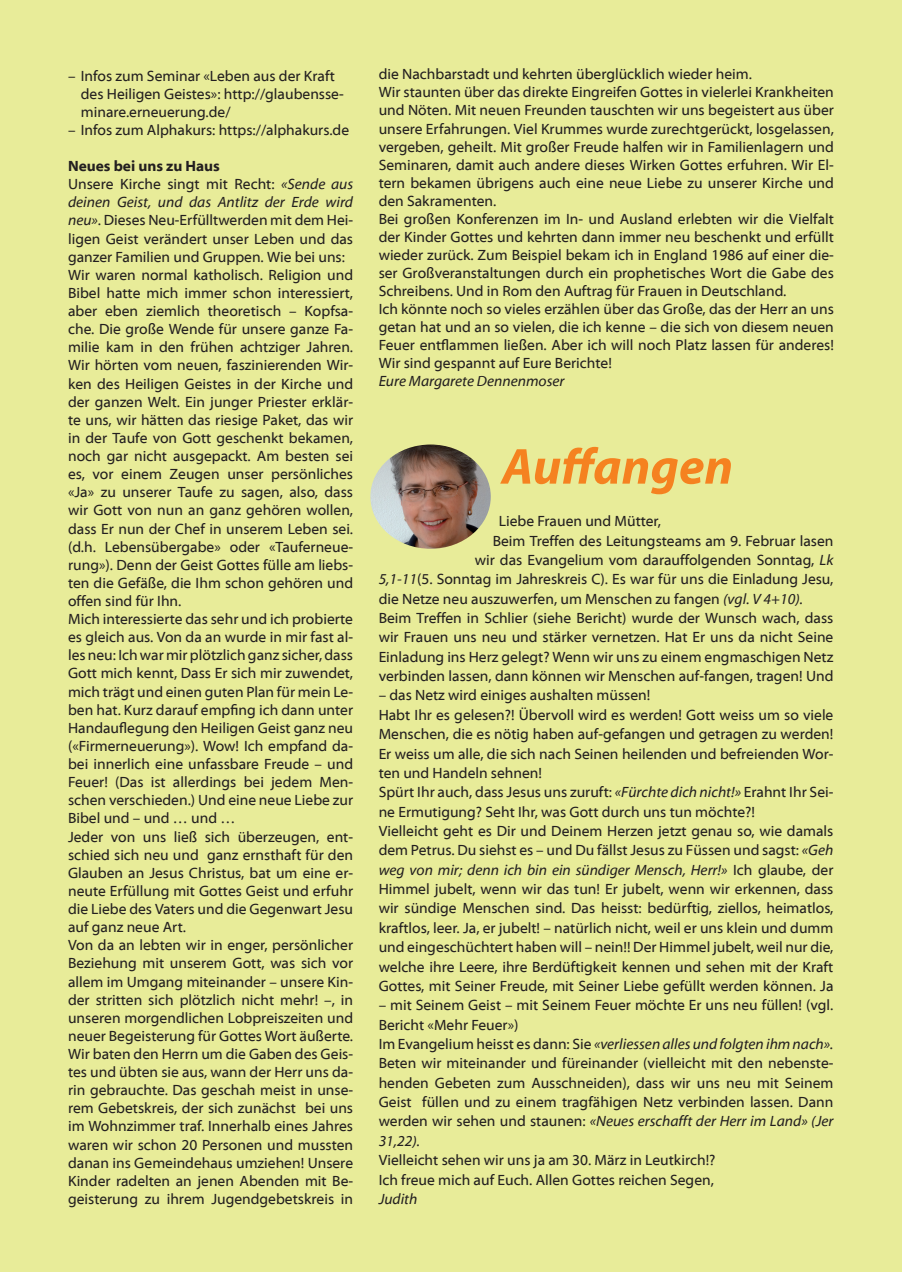
<style>
.page{position:relative;width:902px;height:1272px;background:#fff}
.page>*{position:absolute;margin:0;border:0;box-sizing:border-box;transform-origin:0 0}
.Titel_gross_orange{font:italic 700 51px "Myriad Pro";color:#f58220}
.Text_Normal{font:15px/18.1px "Myriad Web Pro";color:#231f20;text-align:justify}
.Text_Normal-2{font:italic 15px "Myriad Web Pro";color:#231f20}
.Text_kursiv{font:italic 15px "Myriad Web Pro";color:#231f20}
.Text_fett_klein{font:700 15px "Myriad Web Pro";color:#231f20}
.s1{font-style:italic}
.s2{font-style:normal}
</style>
<div class="page">
<div style="left:0;top:0;width:901px;height:1271px;background:#e8ec99"></div>
<img style="left:370px;top:444px;width:120px;height:105px">
<p class="Text_Normal" style="left:81px;top:67px;width:264px;text-align:left;text-indent:-13px">– Infos zum Seminar «Leben aus der Kraft des Heiligen Geistes»: http://glaubensse&shy;minare.erneuerung.de/</p>
<p class="Text_Normal" style="left:68px;top:121px;width:282px">– Infos zum Alphakurs: https://alphakurs.de</p>
<p class="Text_fett_klein" style="left:68px;top:158px;width:153px">Neues bei uns zu Haus</p>
<p class="Text_Normal" style="left:68px;top:175px;width:286px">Unsere Kirche singt mit Recht: <span class="s1">«Sende aus deinen Geist, und das Antlitz der Erde wird neu»</span>. Dieses Neu-Erfülltwerden mit dem Hei&shy;ligen Geist verändert unser Leben und das ganzer Familien und Gruppen. Wie bei uns:</p>
<p class="Text_Normal" style="left:68px;top:266px;width:286px">Wir waren normal katholisch. Religion und Bibel hatte mich immer schon interessiert, aber eben ziemlich theoretisch – Kopfsa&shy;che. Die große Wende für unsere ganze Fa&shy;milie kam in den frühen achtziger Jahren.<br>Wir hörten vom neuen, faszinierenden Wir&shy;ken des Heiligen Geistes in der Kirche und der ganzen Welt. Ein junger Priester erklär&shy;te uns, wir hätten das riesige Paket, das wir in der Taufe von Gott geschenkt bekamen, noch gar nicht ausgepackt. Am besten sei es, vor einem Zeugen unser persönliches «Ja» zu unserer Taufe zu sagen, also, dass wir Gott von nun an ganz gehören wollen, dass Er nun der Chef in unserem Leben sei. (d.h. Lebensübergabe» oder «Tauferneue&shy;rung»). Denn der Geist Gottes fülle am liebs&shy;ten die Gefäße, die Ihm schon gehören und offen sind für Ihn.</p>
<p class="Text_Normal" style="left:68px;top:610px;width:286px">Mich interessierte das sehr und ich probierte es gleich aus. Von da an wurde in mir fast al&shy;les neu: Ich war mir plötzlich ganz sicher, dass Gott mich kennt, Dass Er sich mir zuwendet, mich trägt und einen guten Plan für mein Le&shy;ben hat. Kurz darauf empfing ich dann unter Handauflegung den Heiligen Geist ganz neu («Firmerneuerung»). Wow! Ich empfand da&shy;bei innerlich eine unfassbare Freude – und Feuer! (Das ist allerdings bei jedem Men&shy;schen verschieden.) Und eine neue Liebe zur Bibel und – und … und …</p>
<p class="Text_Normal" style="left:68px;top:827px;width:286px">Jeder von uns ließ sich überzeugen, ent&shy;schied sich neu und ganz ernsthaft für den Glauben an Jesus Christus, bat um eine er&shy;neute Erfüllung mit Gottes Geist und erfuhr die Liebe des Vaters und die Gegenwart Jesu auf ganz neue Art.</p>
<p class="Text_Normal" style="left:68px;top:936px;width:286px">Von da an lebten wir in enger, persönlicher Beziehung mit unserem Gott, was sich vor allem im Umgang miteinander – unsere Kin&shy;der stritten sich plötzlich nicht mehr! –, in unseren morgendlichen Lobpreiszeiten und neuer Begeisterung für Gottes Wort äußerte.<br>Wir baten den Herrn um die Gaben des Geis&shy;tes und übten sie aus, wann der Herr uns da&shy;rin gebrauchte. Das geschah meist in unse&shy;rem Gebetskreis, der sich zunächst bei uns im Wohnzimmer traf. Innerhalb eines Jahres waren wir schon 20 Personen und mussten danan ins Gemeindehaus umziehen! Unsere Kinder radelten an jenen Abenden mit Be&shy;geisterung zu ihrem Jugendgebetskreis in</p>
<p class="Text_Normal" style="left:378px;top:66px;width:374px">die Nachbarstadt und kehrten überglücklich wieder heim.</p>
<p class="Text_Normal" style="left:378px;top:84px;width:457px">Wir staunten über das direkte Eingreifen Gottes in vielerlei Krankheiten und Nöten. Mit neuen Freunden tauschten wir uns begeistert aus über unsere Erfahrungen. Viel Krummes wurde zurechtgerückt, losgelassen, vergeben, geheilt. Mit großer Freude halfen wir in Familienlagern und Seminaren, damit auch andere dieses Wirken Gottes erfuhren. Wir El&shy;tern bekamen übrigens auch eine neue Liebe zu unserer Kirche und den Sakramenten.</p>
<p class="Text_Normal" style="left:378px;top:210px;width:456px">Bei großen Konferenzen im In- und Ausland erlebten wir die Vielfalt der Kinder Gottes und kehrten dann immer neu beschenkt und erfüllt wieder zurück. Zum Beispiel bekam ich in England 1986 auf einer die&shy;ser Großveranstaltungen durch ein prophetisches Wort die Gabe des Schreibens. Und in Rom den Auftrag für Frauen in Deutschland.</p>
<p class="Text_Normal" style="left:378px;top:300px;width:456px">Ich könnte noch so vieles erzählen über das Große, das der Herr an uns getan hat und an so vielen, die ich kenne – die sich von diesem neuen Feuer entflammen ließen. Aber ich will noch Platz lassen für anderes!<br>Wir sind gespannt auf Eure Berichte!</p>
<p class="Text_kursiv" style="left:378px;top:372px;width:187px">Eure Margarete Dennenmoser</p>
<p class="Titel_gross_orange" style="left:501px;top:433px;width:233px">Auffangen</p>
<p class="Text_Normal" style="left:498px;top:512px;width:164px">Liebe Frauen und Mütter,</p>
<p class="Text_Normal" style="left:492px;top:531px;width:342px">Beim Treffen des Leitungsteams am 9. Februar lasen</p>
<p class="Text_Normal" style="left:474px;top:551px;width:360px">wir das Evangelium vom darauffolgenden Sonntag, <span class="s1">Lk</span></p>
<p class="Text_Normal" style="left:378px;top:570px;width:456px"><span class="s1">5,1-11</span>(5. Sonntag im Jahreskreis C). Es war für uns die Einladung Jesu,</p>
<p class="Text_Normal" style="left:378px;top:590px;width:426px">die Netze neu auszuwerfen, um Menschen zu fangen <span class="s1">(vgl. V 4+10).</span></p>
<p class="Text_Normal" style="left:378px;top:608px;width:456px;line-height:19.4px">Beim Treffen in Schlier (siehe Bericht) wurde der Wunsch wach, dass wir Frauen uns neu und stärker vernetzen. Hat Er uns da nicht Seine Einladung ins Herz gelegt? Wenn wir uns zu einem engmaschigen Netz verbinden lassen, dann können wir Menschen auf-fangen, tragen! Und</p>
<p class="Text_Normal" style="left:378px;top:686px;width:273px">– das Netz wird einiges aushalten müssen!</p>
<p class="Text_Normal" style="left:378px;top:705px;width:456px;line-height:19.4px">Habt Ihr es gelesen?! Übervoll wird es werden! Gott weiss um so viele Menschen, die es nötig haben auf-gefangen und getragen zu werden!<br>Er weiss um alle, die sich nach Seinen heilenden und befreienden Wor&shy;ten und Handeln sehnen!</p>
<p class="Text_Normal" style="left:378px;top:783px;width:456px;line-height:19.4px">Spürt Ihr auch, dass Jesus uns zuruft: <span class="s1">«Fürchte dich nicht!»</span> Erahnt Ihr Sei&shy;ne Ermutigung? Seht Ihr, was Gott durch uns tun möchte?!</p>
<p class="Text_Normal" style="left:378px;top:821px;width:456px;line-height:19.4px">Vielleicht geht es Dir und Deinem Herzen jetzt genau so, wie damals dem Petrus. Du siehst es – und Du fällst Jesus zu Füssen und sagst: <span class="s1">«Geh weg von mir; denn ich bin ein sündiger Mensch, Herr!»</span> Ich glaube, der Himmel jubelt, wenn wir das tun! Er jubelt, wenn wir erkennen, dass wir sündige Menschen sind. Das heisst: bedürftig, ziellos, heimatlos, kraftlos, leer. Ja, er jubelt! – natürlich nicht, weil er uns klein und dumm und eingeschüchtert haben will – nein!! Der Himmel jubelt, weil nur die, welche ihre Leere, ihre Berdüftigkeit kennen und sehen mit der Kraft Gottes, mit Seiner Freude, mit Seiner Liebe gefüllt werden können. Ja</p>
<p class="Text_Normal" style="left:378px;top:995px;width:456px;line-height:19.4px">– mit Seinem Geist – mit Seinem Feuer möchte Er uns neu füllen! (vgl.<br>Bericht «Mehr Feuer»)</p>
<p class="Text_Normal-2" style="left:378px;top:1035px;width:456px"><span class="s2">Im Evangelium heisst es dann: Sie</span> «verliessen alles und folgten ihm nach».</p>
<p class="Text_Normal" style="left:378px;top:1053px;width:456px;line-height:19.4px">Beten wir miteinander und füreinander (vielleicht mit den nebenste&shy;henden Gebeten zum Ausschneiden), dass wir uns neu mit Seinem Geist füllen und zu einem tragfähigen Netz verbinden lassen. Dann werden wir sehen und staunen: <span class="s1">«Neues erschafft der Herr im Land» (Jer 31,22).</span></p>
<p class="Text_Normal" style="left:378px;top:1151px;width:338px">Vielleicht sehen wir uns ja am 30. März in Leutkirch!?</p>
<p class="Text_Normal" style="left:378px;top:1170px;width:337px">Ich freue mich auf Euch. Allen Gottes reichen Segen,</p>
<p class="Text_Normal-2" style="left:378px;top:1190px;width:40px">Judith</p>
</div>
